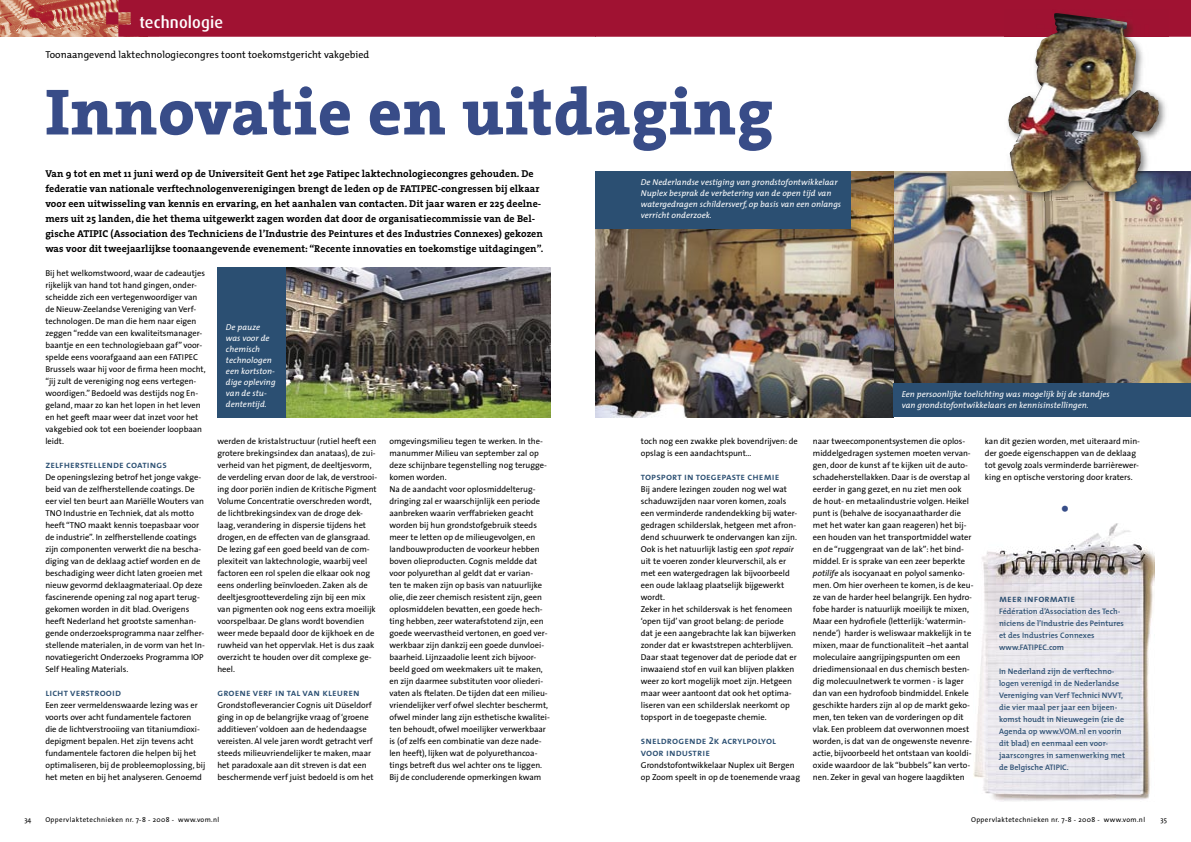
<style>
.page{position:relative;width:1191px;height:842px;background:#fff}
.page>*{position:absolute;margin:0;border:0;box-sizing:border-box;transform-origin:0 0}
.t1{font:800 66px "The Serif";letter-spacing:.01em;color:#384c88}
.t2{font:25px "The Sans";color:#374d88}
.t3{font:500 16.2px "Dax";letter-spacing:.01em;color:#fff}
.t4{font:700 10px/15px "The Serif";letter-spacing:.005em;color:#000}
.t5{font:10px/12px "The Mix Semi Bold Caps";letter-spacing:.01em;color:#2b4f72}
.t6{font:10px "The Mix";letter-spacing:.005em;color:#000}
.t7{font:8.5px/12px "The Sans";color:#000}
.t8{font:italic 8.5px/11px "The Mix";letter-spacing:.005em;color:#fff}
.t9{font:600 8px/12px "The Mix";letter-spacing:.005em;color:#2b4f72}
.t10{font:7px "The Sans";letter-spacing:.05em;color:#000}
.s1{font-style:italic}
</style>
<div class="page">
<img style="left:0;top:0;width:106px;height:37px">
<div style="left:106px;top:0;width:1085px;height:37px;background:#a01232"></div>
<img style="left:893px;top:171px;width:298px;height:213px">
<img style="left:973px;top:523px;width:181px;height:278px">
<img style="left:595px;top:171px;width:298px;height:247px">
<div style="left:595px;top:171px;width:256px;height:58px;background:#2b4f72"></div>
<div style="left:893px;top:384px;width:298px;height:33px;background:#2b4f72"></div>
<img style="left:1004px;top:9px;width:164px;height:192px">
<img style="left:1008px;top:13px;width:151px;height:180px">
<img style="left:285px;top:267px;width:265px;height:151px">
<div style="left:217px;top:267px;width:68px;height:151px;background:#2b4f72"></div>
<h3 class="t3" style="left:139px;top:14px;width:85px">technologie</h3>
<p class="t6" style="left:45px;top:47px;width:325px">Toonaangevend laktechnologiecongres toont toekomstgericht vakgebied</p>
<h1 class="t1" style="left:45px;top:57px;width:729px">Innovatie en uitdaging</h1>
<p class="t4" style="left:45px;top:166px;width:499px">Van 9 tot en met 11 juni werd op de Universiteit Gent het 29e Fatipec laktechnologiecongres gehouden. De federatie van nationale verftechnologenverenigingen brengt de leden op de FATIPEC-congressen bij elkaar voor een uitwisseling van kennis en ervaring, en het aanhalen van contacten. Dit jaar waren er 225 deelne&shy;mers uit 25 landen, die het thema uitgewerkt zagen worden dat door de organisatiecommissie van de Bel&shy;gische ATIPIC (Association des Techniciens de l’Industrie des Peintures et des Industries Connexes) gekozen was voor dit tweejaarlijkse toonaangevende evenement: “Recente innovaties en toekomstige uitdagingen”.</p>
<p class="t7" style="left:45px;top:267px;width:162px">Bij het welkomstwoord, waar de cadeautjes rijkelijk van hand tot hand gingen, onder&shy;scheidde zich een vertegenwoordiger van de Nieuw-Zeelandse Vereniging van Verf&shy;technologen. De man die hem naar eigen zeggen “redde van een kwaliteitsmanager&shy;baantje en een technologiebaan gaf” voor&shy;spelde eens voorafgaand aan een FATIPEC Brussels waar hij voor de firma heen mocht, “jij zult de vereniging nog eens vertegen&shy;woordigen.” Bedoeld was destijds nog En&shy;geland, maar zo kan het lopen in het leven en het geeft maar weer dat inzet voor het vakgebied ook tot een boeiender loopbaan leidt.</p>
<p class="t5" style="left:45px;top:458px;width:123px">zelfherstellende coatings</p>
<p class="t7" style="left:45px;top:471px;width:161px">De openingslezing betrof het jonge vakge&shy;beid van de zelfherstellende coatings. De eer viel ten beurt aan Mariëlle Wouters van TNO Industrie en Techniek, dat als motto heeft “TNO maakt kennis toepasbaar voor de industrie”. In zelfherstellende coatings zijn componenten verwerkt die na bescha&shy;diging van de deklaag actief worden en de beschadiging weer dicht laten groeien met nieuw gevormd deklaagmateriaal. Op deze fascinerende opening zal nog apart terug&shy;gekomen worden in dit blad. Overigens heeft Nederland het grootste samenhan&shy;gende onderzoeksprogramma naar zelfher&shy;stellende materialen, in de vorm van het In&shy;novatiegericht Onderzoeks Programma IOP Self Healing Materials.</p>
<p class="t5" style="left:45px;top:686px;width:77px">licht verstrooid</p>
<p class="t7" style="left:45px;top:699px;width:161px">Een zeer vermeldenswaarde lezing was er voorts over acht fundamentele factoren<br>die de lichtverstrooiing van titaniumdioxi&shy;depigment bepalen. Het zijn tevens acht fundamentele factoren die helpen bij het optimaliseren, bij de probleemoplossing, bij het meten en bij het analyseren. Genoemd</p>
<p class="t8" style="left:226px;top:321px;width:51px">De pauze was voor de chemisch technologen een kortston&shy;dige opleving van de stu&shy;dententijd.</p>
<p class="t7" style="left:217px;top:435px;width:161px">werden de kristalstructuur (rutiel heeft een grotere brekingsindex dan anataas), de zui&shy;verheid van het pigment, de deeltjesvorm, de verdeling ervan door de lak, de verstrooi&shy;ing door poriën indien de Kritische Pigment Volume Concentratie overschreden wordt, de lichtbrekingsindex van de droge dek&shy;laag, verandering in dispersie tijdens het drogen, en de effecten van de glansgraad.<br>De lezing gaf een goed beeld van de com&shy;plexiteit van laktechnologie, waarbij veel factoren een rol spelen die elkaar ook nog eens onderling beïnvloeden. Zaken als de deeltjesgrootteverdeling zijn bij een mix van pigmenten ook nog eens extra moeilijk voorspelbaar. De glans wordt bovendien weer mede bepaald door de kijkhoek en de ruwheid van het oppervlak. Het is dus zaak overzicht te houden over dit complexe ge&shy;heel.</p>
<p class="t5" style="left:217px;top:686px;width:144px">groene verf in tal van kleuren</p>
<p class="t7" style="left:217px;top:699px;width:158px">Grondstofleverancier Cognis uit Düseldorf ging in op de belangrijke vraag of ‘groene additieven’ voldoen aan de hedendaagse vereisten. Al vele jaren wordt getracht verf steeds milieuvriendelijker te maken, maar het paradoxale aan dit streven is dat een beschermende verf juist bedoeld is om het</p>
<p class="t7" style="left:389px;top:435px;width:162px">omgevingsmilieu tegen te werken. In the&shy;manummer Milieu van september zal op deze schijnbare tegenstelling nog terugge&shy;komen worden.<br>Na de aandacht voor oplosmiddelterug&shy;dringing zal er waarschijnlijk een periode aanbreken waarin verffabrieken geacht worden bij hun grondstofgebruik steeds meer te letten op de milieugevolgen, en landbouwproducten de voorkeur hebben boven olieproducten. Cognis meldde dat voor polyurethan al geldt dat er varian-<br>ten te maken zijn op basis van natuurlijke olie, die zeer chemisch resistent zijn, geen oplosmiddelen bevatten, een goede hech&shy;ting hebben, zeer waterafstotend zijn, een goede weervastheid vertonen, en goed ver&shy;werkbaar zijn dankzij een goede dunvloei&shy;baarheid. Lijnzaadolie leent zich bijvoor&shy;beeld goed om weekmakers uit te maken, en zijn daarmee substituten voor oliederi&shy;vaten als ftelaten. De tijden dat een milieu&shy;vriendelijker verf ofwel slechter beschermt, ofwel minder lang zijn esthetische kwalitei&shy;ten behoudt, ofwel moeilijker verwerkbaar is (of zelfs een combinatie van deze nade&shy;len heeft), lijken wat de polyurethancoa&shy;tings betreft dus wel achter ons te liggen.<br>Bij de concluderende opmerkingen kwam</p>
<p class="t8" style="left:641px;top:176px;width:202px">De Nederlandse vestiging van grondstofontwikkelaar Nuplex besprak de verbetering van de open tijd van watergedragen schildersverf, op basis van een onlangs verricht onderzoek.</p>
<p class="t8" style="left:901px;top:389px;width:209px">Een persoonlijke toelichting was mogelijk bij de standjes van grondstofontwikkelaars en kennisinstellingen.</p>
<p class="t7" style="left:641px;top:435px;width:158px">toch nog een zwakke plek bovendrijven: de opslag is een aandachtspunt…</p>
<p class="t5" style="left:641px;top:470px;width:140px">topsport in toegepaste chemie</p>
<p class="t7" style="left:641px;top:483px;width:158px">Bij andere lezingen zouden nog wel wat schaduwzijden naar voren komen, zoals een verminderde randendekking bij water&shy;gedragen schilderslak, hetgeen met afron&shy;dend schuurwerk te ondervangen kan zijn.<br>Ook is het natuurlijk lastig een <span class="s1">spot repair </span>uit te voeren zonder kleurverschil, als er met een watergedragen lak bijvoorbeeld een oude laklaag plaatselijk bijgewerkt wordt.<br>Zeker in het schildersvak is het fenomeen ‘open tijd’ van groot belang: de periode dat je een aangebrachte lak kan bijwerken zonder dat er kwaststrepen achterblijven.<br>Daar staat tegenover dat de periode dat er inwaaiend stof en vuil kan blijven plakken weer zo kort mogelijk moet zijn. Hetgeen maar weer aantoont dat ook het optima&shy;liseren van een schilderslak neerkomt op topsport in de toegepaste chemie.</p>
<p class="t5" style="left:641px;top:734px;width:137px">sneldrogende 2k acrylpolyol voor industrie</p>
<p class="t7" style="left:641px;top:759px;width:161px">Grondstofontwikkelaar Nuplex uit Bergen op Zoom speelt in op de toenemende vraag</p>
<p class="t7" style="left:813px;top:435px;width:162px">naar tweecomponentsystemen die oplos&shy;middelgedragen systemen moeten vervan&shy;gen, door de kunst af te kijken uit de auto&shy;schadeherstellakken. Daar is de overstap al eerder in gang gezet, en nu ziet men ook<br>de hout- en metaalindustrie volgen. Heikel punt is (behalve de isocyanaatharder die met het water kan gaan reageren) het bij&shy;een houden van het transportmiddel water en de “ruggengraat van de lak”: het bind&shy;middel. Er is sprake van een zeer beperkte <span class="s1">potilife</span> als isocyanaat en polyol samenko&shy;men. Om hier overheen te komen, is de keu&shy;ze van de harder heel belangrijk. Een hydro&shy;fobe harder is natuurlijk moeilijk te mixen, Maar een hydrofiele (letterlijk: ‘watermin&shy;nende’) harder is weliswaar makkelijk in te mixen, maar de functionaliteit –het aantal moleculaire aangrijpingspunten om een driedimensionaal en dus chemisch besten&shy;dig molecuulnetwerk te vormen - is lager dan van een hydrofoob bindmiddel. Enkele geschikte harders zijn al op de markt geko&shy;men, ten teken van de vorderingen op dit vlak. Een probleem dat overwonnen moest worden, is dat van de ongewenste nevenre&shy;actie, bijvoorbeeld het ontstaan van kooldi&shy;oxide waardoor de lak “bubbels” kan verto&shy;nen. Zeker in geval van hogere laagdikten</p>
<p class="t7" style="left:985px;top:435px;width:157px">kan dit gezien worden, met uiteraard min&shy;der goede eigenschappen van de deklaag tot gevolg zoals verminderde barrièrewer&shy;king en optische verstoring door kraters.</p>
<h2 class="t2" style="left:1060px;top:487px;width:12px">•</h2>
<p class="t5" style="left:999px;top:592px;width:78px">meer informatie</p>
<p class="t9" style="left:999px;top:605px;width:126px">Fédération d’Association des Tech&shy;niciens de l’Industrie des Peintures et des Industries Connexes www.FATIPEC.com</p>
<p class="t9" style="left:999px;top:665px;width:127px">In Nederland zijn de verftechno&shy;logen verenigd in de Nederlandse<br>Vereniging van Verf Technici NVVT, die vier maal per jaar een bijeen&shy;komst houdt in Nieuwegein (zie de<br>Agenda op www.VOM.nl en voorin dit blad) en eenmaal een voor&shy;jaarscongres in samenwerking met de Belgische ATIPIC.</p>
<p class="t10" style="left:24px;top:813px;width:9px">34</p>
<p class="t10" style="left:45px;top:813px;width:176px">Oppervlaktetechnieken nr. 7-8 - 2008 - www.vom.nl</p>
<p class="t10" style="left:971px;top:813px;width:176px">Oppervlaktetechnieken nr. 7-8 - 2008 - www.vom.nl</p>
<p class="t10" style="left:1160px;top:813px;width:8px">35</p>
</div>
